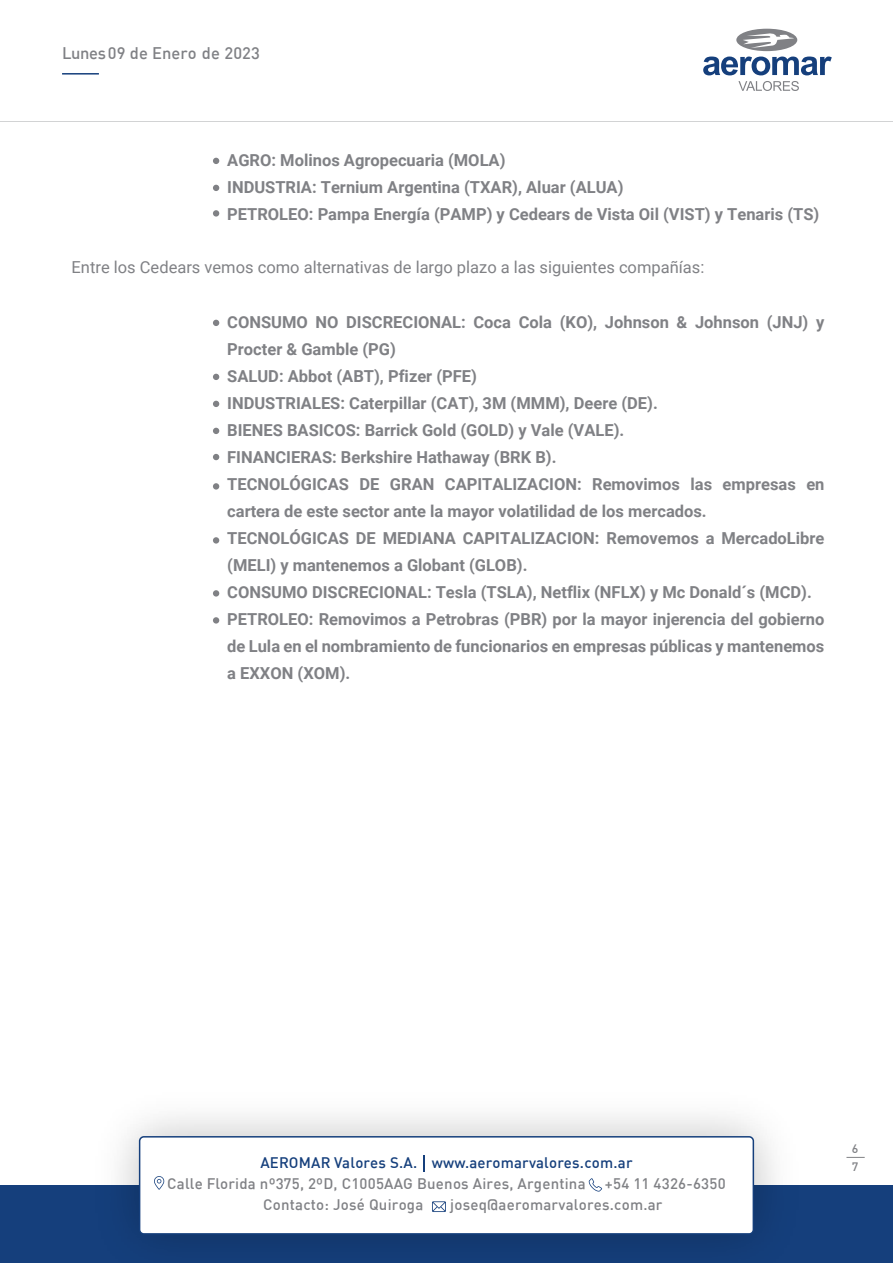
<style>
.page{position:relative;width:893px;height:1263px;background:#fff}
.page>*{position:absolute;margin:0;border:0;box-sizing:border-box;transform-origin:0 0}
.t1{font:700 16.5px/27px "Roboto";color:#808185}
.t2{font:16.5px "Roboto";color:#808185}
.t3{font:500 16.5px "DIN";color:#808185}
.t4{font:500 15px "DIN";letter-spacing:.015em;color:#808185}
.t5{font:500 15px "DIN";letter-spacing:.015em;color:#153f7c}
.t6{font:500 12px "DIN";color:#808185}
</style>
<div class="page">
<div style="left:213px;top:617px;width:6px;height:7px;background:#808185;border-radius:50%"></div>
<div style="left:213px;top:590px;width:6px;height:7px;background:#808185;border-radius:50%"></div>
<div style="left:213px;top:537px;width:6px;height:7px;background:#808185;border-radius:50%"></div>
<div style="left:213px;top:483px;width:6px;height:7px;background:#808185;border-radius:50%"></div>
<svg style="left:213px;top:428px;width:6px;height:6px"></svg>
<div style="left:213px;top:210px;width:6px;height:7px;background:#808185;border-radius:50%"></div>
<svg style="left:213px;top:185px;width:6px;height:6px"></svg>
<svg style="left:213px;top:158px;width:6px;height:6px"></svg>
<svg style="left:213px;top:401px;width:6px;height:6px"></svg>
<svg style="left:213px;top:374px;width:6px;height:6px"></svg>
<svg style="left:213px;top:454px;width:6px;height:6px"></svg>
<svg style="left:213px;top:320px;width:6px;height:6px"></svg>
<hr style="left:0;top:121px;width:893px;height:1px;background:#808185">
<svg style="left:703px;top:57px;width:129px;height:18px"></svg>
<svg style="left:738px;top:81px;width:61px;height:10px"></svg>
<div style="left:736px;top:29px;width:61px;height:22px;background:#808185;border-radius:50%"></div>
<svg style="left:743px;top:33px;width:51px;height:15px"></svg>
<hr style="left:62px;top:73px;width:37px;height:2px;background:#153f7c">
<div style="left:0;top:1185px;width:893px;height:78px;background:#153f7c"></div>
<div style="left:140px;top:1137px;width:613px;height:97px;background:#fff;border-radius:4px"></div>
<div style="left:139px;top:1136px;width:615px;height:98px;border:2px solid #153f7c;border-radius:4px"></div>
<svg style="left:424px;top:1155px;width:1px;height:17px"></svg>
<svg style="left:432px;top:1201px;width:14px;height:11px"></svg>
<svg style="left:589px;top:1178px;width:13px;height:13px"></svg>
<svg style="left:154px;top:1176px;width:10px;height:14px"></svg>
<svg style="left:846px;top:1157px;width:19px;height:1px"></svg>
<p class="t3" style="left:62px;top:43px;width:199px">Lunes09 de Enero de 2023</p>
<p class="t1" style="left:227px;top:146px;width:594px">AGRO: Molinos Agropecuaria (MOLA)<br>INDUSTRIA: Ternium Argentina (TXAR), Aluar (ALUA)<br>PETROLEO: Pampa Energía (PAMP) y Cedears de Vista Oil (VIST) y Tenaris (TS)</p>
<p class="t2" style="left:72px;top:255px;width:634px">Entre los Cedears vemos como alternativas de largo plazo a las siguientes compañías:</p>
<p class="t1" style="left:227px;top:308px;width:599px">CONSUMO NO DISCRECIONAL: Coca Cola (KO), Johnson &amp; Johnson (JNJ) y Procter &amp; Gamble (PG)<br>SALUD: Abbot (ABT), Pfizer (PFE)<br>INDUSTRIALES: Caterpillar (CAT), 3M (MMM), Deere (DE).<br>BIENES BASICOS: Barrick Gold (GOLD) y Vale (VALE).<br>FINANCIERAS: Berkshire Hathaway (BRK B).<br>TECNOLÓGICAS DE GRAN CAPITALIZACION: Removimos las empresas en cartera de este sector ante la mayor volatilidad de los mercados.<br>TECNOLÓGICAS DE MEDIANA CAPITALIZACION: Removemos a MercadoLibre (MELI) y mantenemos a Globant (GLOB).<br>CONSUMO DISCRECIONAL: Tesla (TSLA), Netflix (NFLX) y Mc Donald´s (MCD).<br>PETROLEO: Removimos a Petrobras (PBR) por la mayor injerencia del gobierno de Lula en el nombramiento de funcionarios en empresas públicas y mantenemos a EXXON (XOM).</p>
<p class="t6" style="left:852px;top:1141px;width:8px">6</p>
<p class="t5" style="left:260px;top:1153px;width:374px">AEROMAR Valores S.A. www.aeromarvalores.com.ar</p>
<p class="t6" style="left:852px;top:1159px;width:8px">7</p>
<p class="t4" style="left:167px;top:1174px;width:420px">Calle Florida nº375, 2ºD, C1005AAG Buenos Aires, Argentina</p>
<p class="t4" style="left:605px;top:1174px;width:122px">+54 11 4326-6350</p>
<p class="t4" style="left:263px;top:1195px;width:162px">Contacto: José Quiroga</p>
<p class="t4" style="left:450px;top:1195px;width:214px">joseq@aeromarvalores.com.ar</p>
</div>
